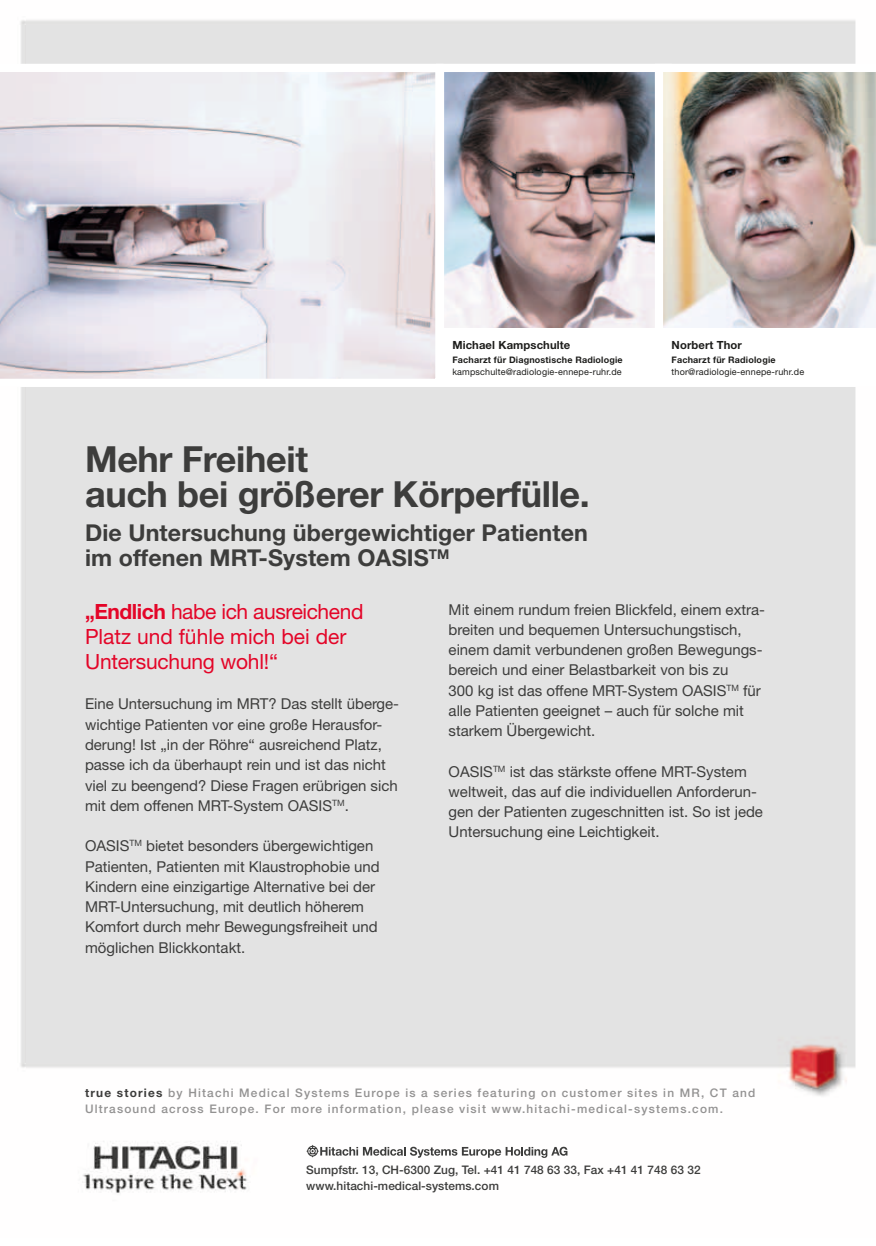
<style>
.page{position:relative;width:876px;height:1246px;background:#fff}
.page>*{position:absolute;margin:0;border:0;box-sizing:border-box;transform-origin:0 0}
.t1{font:700 36px/34.5px "Helvetica Neue LT Std";letter-spacing:-.01em;color:#3d3d3c}
.t2{font:700 23.25px/25.5px "Helvetica Neue LT Std";letter-spacing:.005em;color:#3d3d3c}
.t3{font:21px/25.2px "Helvetica Neue LT Std";letter-spacing:-.01em;color:#e40528}
.t4{font:15px/20.2px "Helvetica Neue LT Std";color:#3d3d3c}
.t5{font:500 11.85px/15.5px "Helvetica Neue LT Std";letter-spacing:.1em;color:#939292}
.t6{font:500 11.85px/16.2px "Helvetica Neue LT Std";letter-spacing:.005em;color:#3d3d3c}
.t7{font:700 11.25px "Helvetica Neue LT Std";letter-spacing:.01em;color:#1d1d1b}
.t8{font:9px "Helvetica Neue LT Std";letter-spacing:.02em;color:#1d1d1b}
.t9{font:700 9px "Helvetica Neue LT Std";letter-spacing:.02em;color:#1d1d1b}
.s1{font-weight:700}
.s2{font-weight:700;color:#3d3d3c}
</style>
<div class="page">
<img style="left:20px;top:20px;width:836px;height:1173px">
<svg style="left:306px;top:1144px;width:261px;height:14px"></svg>
<svg style="left:0;top:64px;width:436px;height:323px"></svg>
<img style="left:445px;top:73px;width:210px;height:255px">
<img style="left:655px;top:64px;width:221px;height:323px">
<div style="left:442px;top:328px;width:434px;height:54px;background:#fff"></div>
<p class="t7" style="left:452px;top:338px;width:120px">Michael Kampschulte</p>
<p class="t9" style="left:452px;top:354px;width:172px">Facharzt für Diagnostische Radiologie</p>
<p class="t8" style="left:452px;top:366px;width:171px">kampschulte@radiologie-ennepe-ruhr.de</p>
<h1 class="t1" style="left:85px;top:441px;width:506px">Mehr Freiheit<br>auch bei größerer Körperfülle.</h1>
<h2 class="t2" style="left:85px;top:519px;width:504px">Die Untersuchung übergewichtiger Patienten im offenen MRT-System OASIS<sup>TM</sup></h2>
<p class="t7" style="left:671px;top:338px;width:72px">Norbert Thor</p>
<p class="t9" style="left:671px;top:354px;width:106px">Facharzt für Radiologie</p>
<p class="t8" style="left:671px;top:366px;width:134px">thor@radiologie-ennepe-ruhr.de</p>
<h3 class="t3" style="left:85px;top:598px;width:280px"><span class="s1">„Endlich</span> habe ich ausreichend<br>Platz und fühle mich bei der<br>Untersuchung wohl!“</h3>
<p class="t4" style="left:85px;top:694px;width:316px">Eine Untersuchung im MRT? Das stellt überge&shy;wichtige Patienten vor eine große Herausfor&shy;derung! Ist „in der Röhre“ ausreichend Platz, passe ich da überhaupt rein und ist das nicht viel zu beengend? Diese Fragen erübrigen sich mit dem offenen MRT-System OASIS<sup>TM</sup>.</p>
<p class="t4" style="left:85px;top:835px;width:296px">OASIS<sup>TM</sup> bietet besonders übergewichtigen Patienten, Patienten mit Klaustrophobie und Kindern eine einzigartige Alternative bei der MRT-Untersuchung, mit deutlich höherem Komfort durch mehr Bewegungsfreiheit und möglichen Blickkontakt.</p>
<p class="t4" style="left:449px;top:599px;width:318px">Mit einem rundum freien Blickfeld, einem extra&shy;breiten und bequemen Untersuchungstisch, einem damit verbundenen großen Bewegungs&shy;bereich und einer Belastbarkeit von bis zu<br>300 kg ist das offene MRT-System OASIS<sup>TM</sup> für alle Patienten geeignet – auch für solche mit starkem Übergewicht.</p>
<p class="t4" style="left:449px;top:761px;width:316px">OASIS<sup>TM</sup> ist das stärkste offene MRT-System weltweit, das auf die individuellen Anforderun&shy;gen der Patienten zugeschnitten ist. So ist jede Untersuchung eine Leichtigkeit.</p>
<p class="t5" style="left:85px;top:1085px;width:672px"><span class="s2">true stories</span> by Hitachi Medical Systems Europe is a series featuring on customer sites in MR, CT and<br>Ultrasound across Europe. For more information, please visit www.hitachi-medical-systems.com.</p>
<p class="t6" style="left:306px;top:1161px;width:396px">Sumpfstr. 13, CH-6300 Zug, Tel. +41 41 748 63 33, Fax +41 41 748 63 32 www.hitachi-medical-systems.com</p>
</div>
